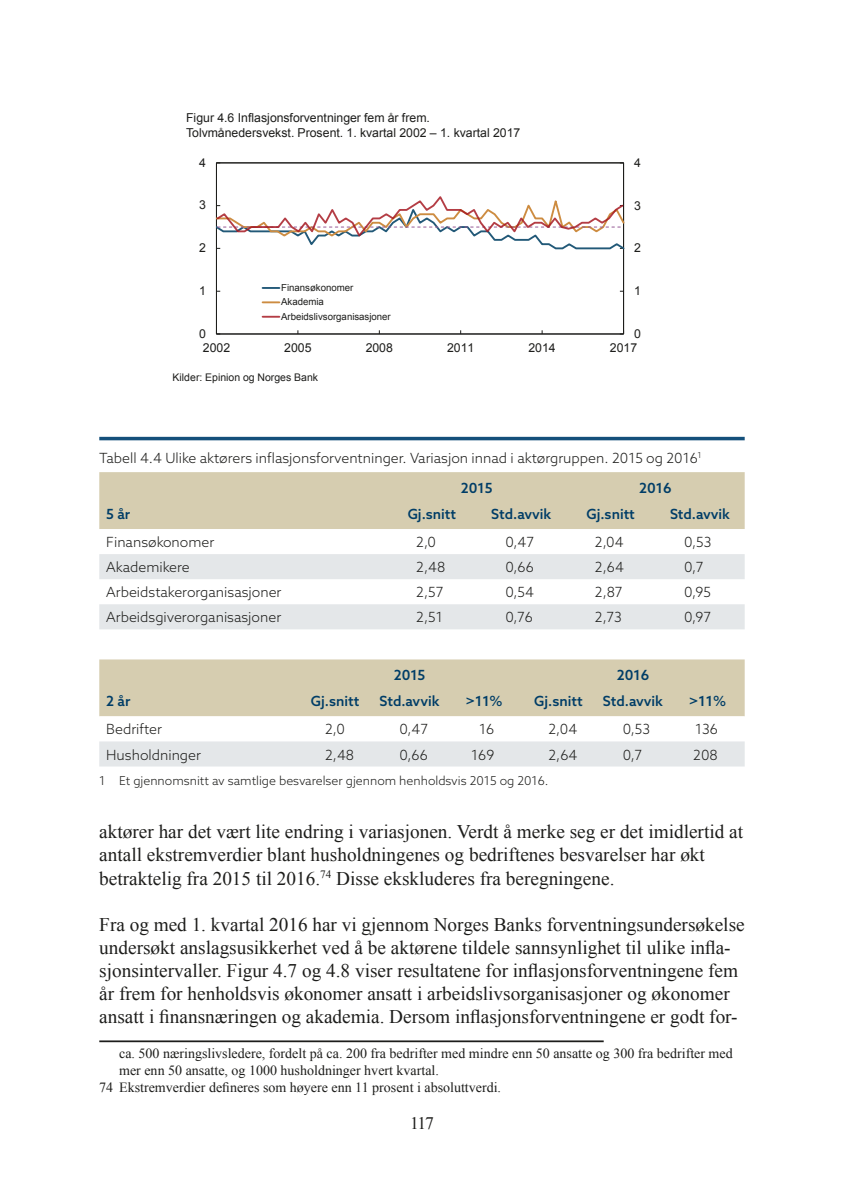
<style>
.page{position:relative;width:844px;height:1191px;background:#fff}
.page>*{position:absolute;margin:0;border:0;box-sizing:border-box;transform-origin:0 0}
.t1{font:19.25px/23.1px "Times New Roman";color:#1d1d1b}
.t2{font:17.5px "Times New Roman";color:#1d1d1b}
.t3{font:300 14px/30.4px "Azo Sans";color:#1d1d1b}
.t4{font:14px "Times New Roman";color:#1d1d1b}
.t5{font:500 14px "Azo Sans";color:#003d67}
.t6{font:500 14px "Azo Sans";color:#003d67}
.t7{font:12.25px/14.7px "Arial";color:#1d1d1b}
.t8{font:300 12.25px "Azo Sans";color:#1d1d1b}
.t9{font:10.5px "Arial";letter-spacing:.005em;color:#1d1d1b}
.t10{font:9.62px/14.3px "Arial";color:#1d1d1b}
.s1{font-weight:500;color:#003d67}
</style>
<div class="page">
<hr style="left:99px;top:1040px;width:504px;height:2px;background:#1d1d1b">
<div style="left:216px;top:162px;width:407px;height:172px;border:1px solid #1d1d1b"></div>
<hr style="left:216px;top:162px;width:407px;height:1px;background:#1d1d1b">
<hr style="left:623px;top:163px;width:1px;height:171px;background:#1d1d1b">
<hr style="left:216px;top:163px;width:1px;height:171px;background:#1d1d1b">
<hr style="left:216px;top:334px;width:407px;height:1px;background:#1d1d1b">
<svg style="left:216px;top:330px;width:4px;height:5px"></svg>
<svg style="left:619px;top:330px;width:5px;height:5px"></svg>
<svg style="left:216px;top:194px;width:408px;height:57px"></svg>
<svg style="left:262px;top:287px;width:17px;height:2px"></svg>
<svg style="left:262px;top:301px;width:17px;height:2px"></svg>
<svg style="left:262px;top:316px;width:17px;height:2px"></svg>
<hr style="left:99px;top:437px;width:645px;height:3px;background:#14507b">
<div style="left:99px;top:472px;width:645px;height:57px;background:#d6cdb0"></div>
<svg style="left:99px;top:554px;width:645px;height:75px;fill:#e4e7e9"></svg>
<svg style="left:99px;top:659px;width:645px;height:107px"></svg>
<p class="t7" style="left:186px;top:110px;width:336px">Figur 4.6 Inflasjonsforventninger fem år frem.<br>Tolvmånedersvekst. Prosent. 1. kvartal 2002 – 1. kvartal 2017</p>
<p class="t7" style="left:199px;top:155px;width:8px">4</p>
<p class="t7" style="left:634px;top:155px;width:8px">4</p>
<p class="t7" style="left:199px;top:198px;width:8px">3</p>
<p class="t7" style="left:634px;top:198px;width:8px">3</p>
<p class="t7" style="left:199px;top:241px;width:8px">2</p>
<p class="t7" style="left:634px;top:241px;width:8px">2</p>
<p class="t7" style="left:199px;top:283px;width:8px">1</p>
<p class="t10" style="left:281px;top:280px;width:111px">Finansøkonomer<br>Akademia<br>Arbeidslivsorganisasjoner</p>
<p class="t7" style="left:634px;top:283px;width:8px">1</p>
<p class="t7" style="left:199px;top:326px;width:8px">0</p>
<p class="t7" style="left:634px;top:326px;width:8px">0</p>
<p class="t7" style="left:203px;top:341px;width:29px">2002</p>
<p class="t7" style="left:284px;top:341px;width:29px">2005</p>
<p class="t7" style="left:365px;top:341px;width:29px">2008</p>
<p class="t7" style="left:447px;top:341px;width:29px">2011</p>
<p class="t7" style="left:528px;top:341px;width:29px">2014</p>
<p class="t7" style="left:609px;top:341px;width:29px">2017</p>
<p class="t9" style="left:172px;top:370px;width:147px">Kilder: Epinion og Norges Bank</p>
<p class="t3" style="left:460px;top:442px;width:242px;text-indent:-361px">Tabell 4.4 Ulike aktørers inflasjonsforventninger. Variasjon innad i aktørgruppen. 2015 og 2016<sup>1<br></sup><span class="s1">2015</span></p>
<p class="t6" style="left:639px;top:479px;width:34px">2016</p>
<p class="t5" style="left:106px;top:505px;width:25px">5 år</p>
<p class="t5" style="left:407px;top:505px;width:50px">Gj.snitt</p>
<p class="t5" style="left:491px;top:505px;width:61px">Std.avvik</p>
<p class="t5" style="left:586px;top:505px;width:50px">Gj.snitt</p>
<p class="t5" style="left:669px;top:505px;width:61px">Std.avvik</p>
<p class="t3" style="left:106px;top:527px;width:110px">Finansøkonomer</p>
<p class="t3" style="left:416px;top:527px;width:21px">2,0</p>
<p class="t3" style="left:505px;top:527px;width:30px">0,47</p>
<p class="t3" style="left:594px;top:527px;width:30px">2,04</p>
<p class="t3" style="left:684px;top:527px;width:29px">0,53</p>
<p class="t3" style="left:106px;top:552px;width:85px">Akademikere</p>
<p class="t3" style="left:416px;top:552px;width:31px">2,48</p>
<p class="t3" style="left:505px;top:552px;width:30px">0,66</p>
<p class="t3" style="left:594px;top:552px;width:30px">2,64</p>
<p class="t3" style="left:684px;top:552px;width:21px">0,7</p>
<p class="t3" style="left:106px;top:577px;width:177px">Arbeidstakerorganisasjoner</p>
<p class="t3" style="left:416px;top:577px;width:29px">2,57</p>
<p class="t3" style="left:505px;top:577px;width:30px">0,54</p>
<p class="t3" style="left:594px;top:577px;width:29px">2,87</p>
<p class="t3" style="left:684px;top:577px;width:28px">0,95</p>
<p class="t3" style="left:106px;top:602px;width:176px">Arbeidsgiverorganisasjoner</p>
<p class="t3" style="left:416px;top:602px;width:28px">2,51</p>
<p class="t3" style="left:505px;top:602px;width:29px">0,76</p>
<p class="t3" style="left:594px;top:602px;width:28px">2,73</p>
<p class="t3" style="left:684px;top:602px;width:28px">0,97</p>
<p class="t6" style="left:393px;top:666px;width:33px">2015</p>
<p class="t6" style="left:616px;top:666px;width:34px">2016</p>
<p class="t5" style="left:106px;top:692px;width:26px">2 år</p>
<p class="t5" style="left:311px;top:692px;width:50px">Gj.snitt</p>
<p class="t5" style="left:379px;top:692px;width:61px">Std.avvik</p>
<p class="t5" style="left:465px;top:692px;width:39px">&gt;11%</p>
<p class="t5" style="left:534px;top:692px;width:50px">Gj.snitt</p>
<p class="t5" style="left:602px;top:692px;width:61px">Std.avvik</p>
<p class="t5" style="left:688px;top:692px;width:39px">&gt;11%</p>
<p class="t3" style="left:106px;top:714px;width:57px">Bedrifter</p>
<p class="t3" style="left:325px;top:714px;width:21px">2,0</p>
<p class="t3" style="left:399px;top:714px;width:30px">0,47</p>
<p class="t3" style="left:479px;top:714px;width:17px">16</p>
<p class="t3" style="left:548px;top:714px;width:30px">2,04</p>
<p class="t3" style="left:622px;top:714px;width:29px">0,53</p>
<p class="t3" style="left:694px;top:714px;width:24px">136</p>
<p class="t3" style="left:106px;top:739px;width:96px">Husholdninger</p>
<p class="t3" style="left:325px;top:739px;width:31px">2,48</p>
<p class="t3" style="left:399px;top:739px;width:30px">0,66</p>
<p class="t3" style="left:471px;top:739px;width:25px">169</p>
<p class="t3" style="left:548px;top:739px;width:30px">2,64</p>
<p class="t3" style="left:622px;top:739px;width:21px">0,7</p>
<p class="t3" style="left:693px;top:739px;width:26px">208</p>
<p class="t8" style="left:99px;top:773px;width:450px">1 Et gjennomsnitt av samtlige besvarelser gjennom henholdsvis 2015 og 2016.</p>
<p class="t1" style="left:99px;top:820px;width:645px">aktører har det vært lite endring i variasjonen. Verdt å merke seg er det imidlertid at antall ekstremverdier blant husholdningenes og bedriftenes besvarelser har økt betraktelig fra 2015 til 2016.<sup>74</sup> Disse ekskluderes fra beregningene.</p>
<p class="t1" style="left:99px;top:912px;width:646px">Fra og med 1. kvartal 2016 har vi gjennom Norges Banks forventningsundersøkelse undersøkt anslagsusikkerhet ved å be aktørene tildele sannsynlighet til ulike infla&shy;sjonsintervaller. Figur 4.7 og 4.8 viser resultatene for inflasjonsforventningene fem år frem for henholdsvis økonomer ansatt i arbeidslivsorganisasjoner og økonomer ansatt i finansnæringen og akademia. Dersom inflasjonsforventningene er godt for-</p>
<p class="t4" style="left:119px;top:1044px;width:615px">ca. 500 næringslivsledere, fordelt på ca. 200 fra bedrifter med mindre enn 50 ansatte og 300 fra bedrifter med</p>
<p class="t4" style="left:119px;top:1060px;width:321px">mer enn 50 ansatte, og 1000 husholdninger hvert kvartal.</p>
<p class="t4" style="left:99px;top:1077px;width:403px">74 Ekstremverdier defineres som høyere enn 11 prosent i absoluttverdi.</p>
<p class="t2" style="left:410px;top:1111px;width:25px">117</p>
</div>
